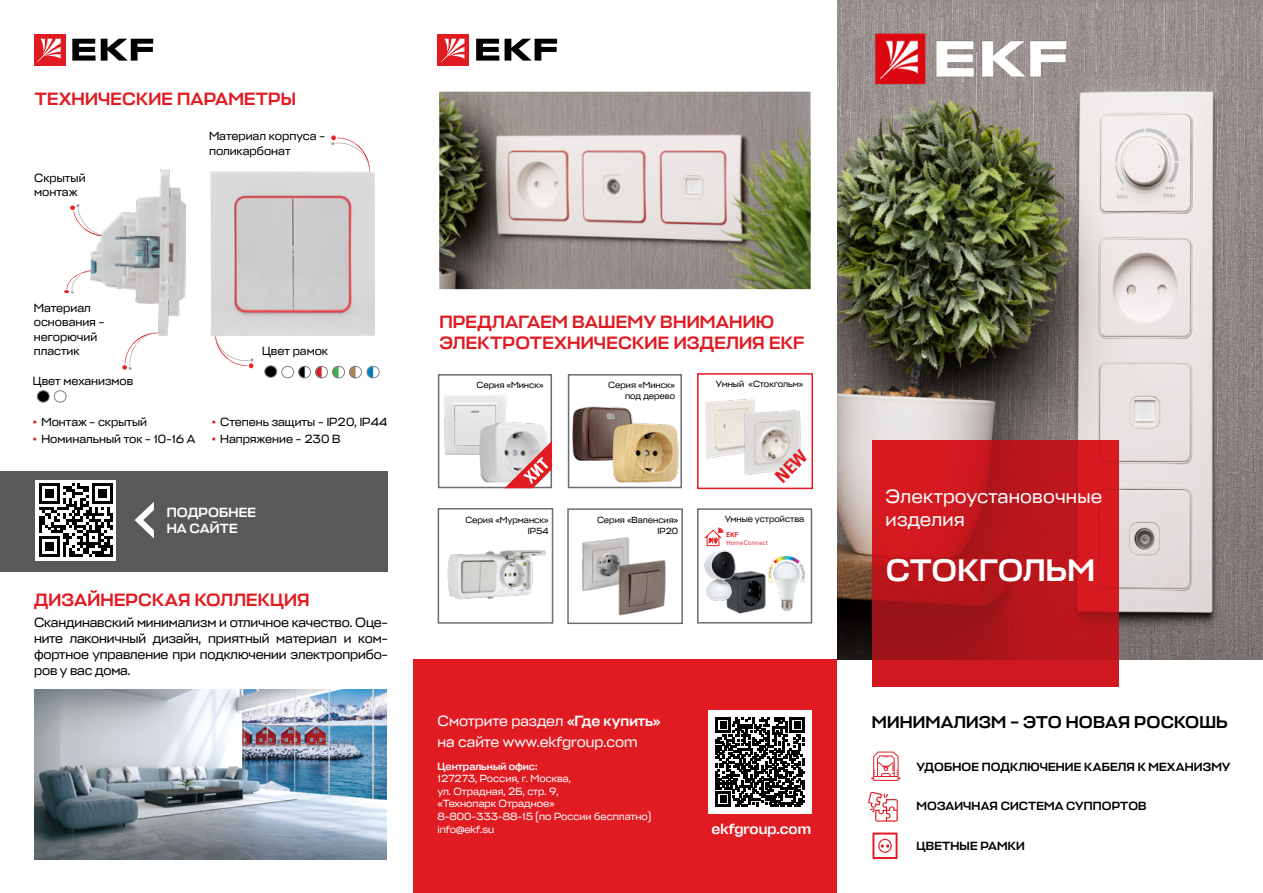
<style>
.page{position:relative;width:1263px;height:893px;background:#fff}
.page>*{position:absolute;margin:0;border:0;box-sizing:border-box;transform-origin:0 0}
.t1{font:500 31.5px "Stapel";letter-spacing:.005em;color:#fff}
.t2{font:19.5px/23.4px "Stapel";letter-spacing:.01em;color:#fff}
.t3{font:500 18px/21.6px "Stapel";letter-spacing:.01em;color:#e11b22}
.t4{font:500 17.25px "Stapel";letter-spacing:.01em;color:#000}
.t5{font:15px/20.4px "Stapel";color:#fff}
.t6{font:500 15px "Stapel";color:#fff}
.t7{font:13.5px/16.2px "Stapel";letter-spacing:-.01em;color:#000;text-align:justify}
.t8{font:500 13.5px/16.2px "Stapel";letter-spacing:.01em;color:#fff}
.t9{font:12px/14.4px "Stapel";color:#000}
.t10{font:500 12px "Stapel";letter-spacing:.01em;color:#000}
.t11{font:10.5px/12.6px "Stapel";color:#fff}
.t12{font:500 10.5px "Stapel";color:#fff}
.t13{font:9px/10.8px "Stapel";color:#000;text-align:right}
.t14{font:6.75px "DIN Pro";color:#e11b22}
.t15{font:700 6.75px "DIN Pro";color:#e11b22}
.s1{font-family:"Verdana";color:#e11b22}
.s2{font-weight:500}
</style>
<div class="page">
<img style="left:439px;top:92px;width:372px;height:197px">
<svg style="left:567px;top:374px;width:115px;height:115px"></svg>
<img style="left:838px;top:0;width:425px;height:659px">
<svg style="left:122px;top:336px;width:25px;height:34px"></svg>
<svg style="left:215px;top:336px;width:38px;height:32px"></svg>
<div style="left:332px;top:366px;width:13px;height:12px;border:1px solid #808285;border-radius:50%"></div>
<svg style="left:332px;top:366px;width:7px;height:13px"></svg>
<div style="left:315px;top:366px;width:13px;height:12px;border:1px solid #808285;border-radius:50%"></div>
<svg style="left:315px;top:366px;width:7px;height:13px"></svg>
<div style="left:298px;top:366px;width:13px;height:12px;border:1px solid #808285;border-radius:50%"></div>
<svg style="left:298px;top:366px;width:7px;height:13px"></svg>
<div style="left:281px;top:366px;width:13px;height:12px;border:1px solid #808285;border-radius:50%"></div>
<div style="left:349px;top:366px;width:13px;height:12px;border:1px solid #808285;border-radius:50%"></div>
<svg style="left:349px;top:366px;width:7px;height:12px"></svg>
<div style="left:265px;top:366px;width:12px;height:11px;background:#000;border-radius:50%"></div>
<div style="left:264px;top:365px;width:13px;height:13px;border:1px solid #808285;border-radius:50%"></div>
<div style="left:54px;top:390px;width:13px;height:13px;border:1px solid #808285;border-radius:50%"></div>
<div style="left:37px;top:391px;width:12px;height:11px;background:#000;border-radius:50%"></div>
<div style="left:37px;top:390px;width:13px;height:13px;border:1px solid #808285;border-radius:50%"></div>
<svg style="left:70px;top:204px;width:20px;height:29px"></svg>
<svg style="left:64px;top:270px;width:26px;height:23px"></svg>
<img style="left:90px;top:169px;width:96px;height:167px">
<div style="left:0;top:471px;width:388px;height:100px;background:#58595b"></div>
<img style="left:569px;top:400px;width:66px;height:66px">
<div style="left:34px;top:34px;width:31px;height:31px;background:#e11b22"></div>
<svg style="left:72px;top:39px;width:81px;height:22px"></svg>
<svg style="left:37px;top:39px;width:24px;height:23px"></svg>
<div style="left:438px;top:34px;width:31px;height:31px;background:#e11b22"></div>
<svg style="left:476px;top:39px;width:81px;height:22px"></svg>
<svg style="left:441px;top:39px;width:23px;height:23px"></svg>
<svg style="left:437px;top:374px;width:116px;height:115px"></svg>
<svg style="left:872px;top:832px;width:25px;height:27px"></svg>
<svg style="left:868px;top:792px;width:30px;height:30px"></svg>
<svg style="left:871px;top:752px;width:29px;height:29px"></svg>
<svg style="left:135px;top:502px;width:19px;height:36px"></svg>
<img style="left:210px;top:172px;width:165px;height:164px">
<svg style="left:331px;top:135px;width:39px;height:36px"></svg>
<img style="left:34px;top:689px;width:353px;height:170px">
<img style="left:850px;top:9px;width:240px;height:99px">
<svg style="left:872px;top:441px;width:246px;height:246px;background:#c0161c"></svg>
<div style="left:413px;top:659px;width:424px;height:234px;background:#e11b22"></div>
<div style="left:708px;top:710px;width:104px;height:104px;background:#fff"></div>
<svg style="left:715px;top:717px;width:90px;height:90px"></svg>
<hr style="left:789px;top:717px;width:16px;height:3px;background:#000">
<div style="left:367px;top:366px;width:12px;height:12px;border:1px solid #808285;border-radius:50%"></div>
<svg style="left:367px;top:366px;width:6px;height:12px"></svg>
<svg style="left:697px;top:508px;width:116px;height:116px"></svg>
<img style="left:717px;top:566px;width:53px;height:53px">
<img style="left:697px;top:549px;width:50px;height:53px">
<img style="left:610px;top:417px;width:71px;height:71px">
<div style="left:36px;top:480px;width:80px;height:81px;background:#fff"></div>
<svg style="left:39px;top:483px;width:74px;height:74px"></svg>
<svg style="left:437px;top:508px;width:117px;height:116px"></svg>
<img style="left:440px;top:541px;width:113px;height:67px">
<svg style="left:567px;top:508px;width:116px;height:116px"></svg>
<img style="left:576px;top:531px;width:66px;height:68px">
<img style="left:611px;top:554px;width:65px;height:68px">
<svg style="left:697px;top:373px;width:116px;height:117px"></svg>
<h3 class="t3" style="left:35px;top:89px;width:262px">ТЕХНИЧЕСКИЕ ПАРАМЕТРЫ</h3>
<p class="t9" style="left:34px;top:171px;width:53px">Скрытый монтаж</p>
<p class="t9" style="left:209px;top:129px;width:118px">Материал корпуса – поликарбонат</p>
<p class="t9" style="left:34px;top:301px;width:72px">Материал основания – негорючий пластик</p>
<p class="t9" style="left:33px;top:373px;width:102px">Цвет механизмов</p>
<p class="t9" style="left:33px;top:415px;width:116px"><span class="s1">▪</span> Монтаж – скрытый</p>
<p class="t9" style="left:33px;top:431px;width:164px"><span class="s1">▪</span> Номинальный ток – 10-16 А</p>
<p class="t9" style="left:262px;top:344px;width:68px">Цвет рамок</p>
<p class="t9" style="left:212px;top:415px;width:177px"><span class="s1">▪</span> Степень защиты – IP20, IP44</p>
<p class="t9" style="left:212px;top:431px;width:130px"><span class="s1">▪</span> Напряжение – 230 В</p>
<p class="t8" style="left:167px;top:504px;width:91px">ПОДРОБНЕЕ<br>НА САЙТЕ</p>
<h3 class="t3" style="left:34px;top:589px;width:277px">ДИЗАЙНЕРСКАЯ КОЛЛЕКЦИЯ</h3>
<p class="t7" style="left:34px;top:614px;width:355px">Скандинавский минимализм и отличное качество. Оце&shy;ните лаконичный дизайн, приятный материал и ком&shy;фортное управление при подключении электроприбо&shy;ров у вас дома.</p>
<h3 class="t3" style="left:439px;top:311px;width:367px">ПРЕДЛАГАЕМ ВАШЕМУ ВНИМАНИЮ<br>ЭЛЕКТРОТЕХНИЧЕСКИЕ ИЗДЕЛИЯ EKF</h3>
<p class="t13" style="left:716px;top:378px;width:89px">Умный «Стокгольм»</p>
<p class="t13" style="left:477px;top:380px;width:68px">Серия «Минск»</p>
<p class="t13" style="left:608px;top:380px;width:68px">Серия «Минск» под дерево</p>
<p class="t13" style="left:465px;top:514px;width:85px">Серия «Мурманск»<br>IP54</p>
<p class="t13" style="left:597px;top:514px;width:83px">Серия «Валенсия»<br>IP20</p>
<p class="t13" style="left:725px;top:514px;width:81px">Умные устройства</p>
<p class="t15" style="left:726px;top:529px;width:14px">EKF</p>
<p class="t14" style="left:726px;top:537px;width:44px">HomeConnect</p>
<p class="t5" style="left:438px;top:711px;width:225px">Смотрите раздел <span class="s2">«Где купить» </span>на сайте www.ekfgroup.com</p>
<p class="t12" style="left:437px;top:759px;width:101px">Центральный офис:</p>
<p class="t11" style="left:437px;top:772px;width:215px">127273, Россия, г. Москва,<br>ул. Отрадная, 2Б, стр. 9,<br>«Технопарк Отрадное»<br>8-800-333-88-15 (по России бесплатно) info@ekf.su</p>
<p class="t6" style="left:711px;top:819px;width:101px">ekfgroup.com</p>
<h2 class="t2" style="left:886px;top:484px;width:218px">Электроустановочные изделия</h2>
<h1 class="t1" style="left:886px;top:551px;width:211px">СТОКГОЛЬМ</h1>
<h3 class="t4" style="left:872px;top:712px;width:358px">МИНИМАЛИЗМ – ЭТО НОВАЯ РОСКОШЬ</h3>
<p class="t10" style="left:916px;top:760px;width:315px">УДОБНОЕ ПОДКЛЮЧЕНИЕ КАБЕЛЯ К МЕХАНИЗМУ</p>
<p class="t10" style="left:916px;top:799px;width:232px">МОЗАИЧНАЯ СИСТЕМА СУППОРТОВ</p>
<p class="t10" style="left:916px;top:839px;width:110px">ЦВЕТНЫЕ РАМКИ</p>
</div>
